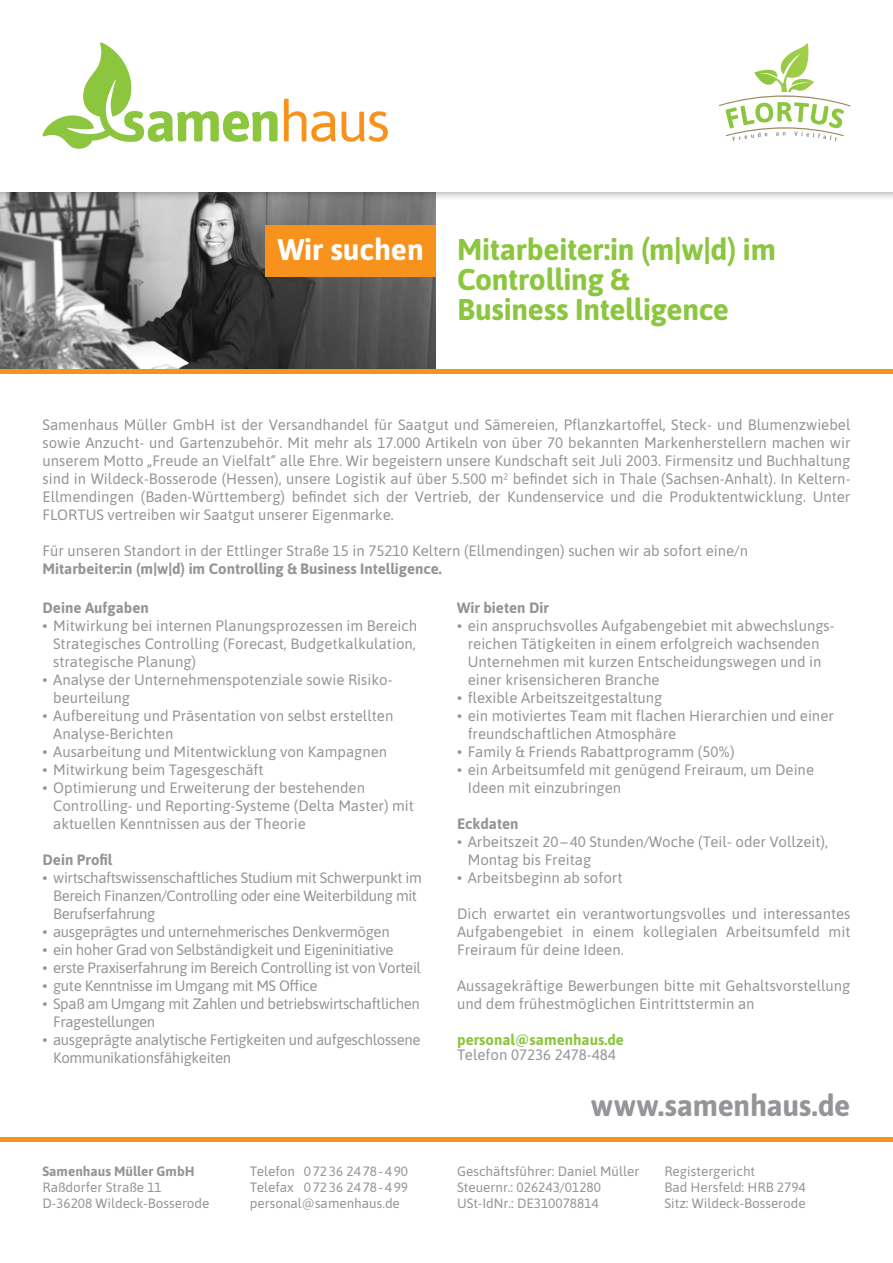
<style>
.page{position:relative;width:893px;height:1263px;background:#fff}
.page>*{position:absolute;margin:0;border:0;box-sizing:border-box;transform-origin:0 0}
.t1{font:700 30px/30px "Asap";letter-spacing:-.01em;color:#8bc63e}
.t2{font:700 30px "Asap";letter-spacing:-.01em;color:#939598}
.t3{font:15px/18px "Asap";color:#939598}
.t4{font:15px/18px "Asap";letter-spacing:-.025em;color:#939598}
.t5{font:700 15px "Asap";color:#939598}
.t6{font:700 15px "Asap";color:#8bc63e}
.t7{font:13.5px/16.2px "Asap";color:#939598}
.t8{font:700 13.5px "Asap";color:#939598}
.s1{color:#fff}
</style>
<div class="page">
<img style="left:0;top:201px;width:436px;height:168px">
<div style="left:266px;top:225px;width:170px;height:51px;background:#f7931d"></div>
<hr style="left:0;top:369px;width:893px;height:4px;background:#f7931d">
<div style="left:0;top:0;width:893px;height:201px;background:#231f20;opacity:.5"></div>
<div style="left:0;top:0;width:893px;height:191px;background:#fff"></div>
<div style="left:0;top:1137px;width:893px;height:5px;background:#f7931d"></div>
<svg style="left:42px;top:42px;width:236px;height:107px"></svg>
<svg style="left:284px;top:99px;width:52px;height:43px"></svg>
<svg style="left:342px;top:111px;width:46px;height:31px"></svg>
<svg style="left:719px;top:43px;width:132px;height:99px"></svg>
<h1 class="t1" style="left:457px;top:233px;width:321px;text-indent:-179px"><span class="s1">Wir suchen</span> Mitarbeiter:in (m|w|d) im<br>Controlling &amp;<br>Business Intelligence</h1>
<p class="t3" style="left:43px;top:415px;width:809px;text-align:justify">Samenhaus Müller GmbH ist der Versandhandel für Saatgut und Sämereien, Pflanzkartoffel, Steck- und Blumenzwiebel sowie Anzucht- und Gartenzubehör. Mit mehr als 17.000 Artikeln von über 70 bekannten Markenherstellern machen wir unserem Motto „Freude an Vielfalt“ alle Ehre. Wir begeistern unsere Kundschaft seit Juli 2003. Firmensitz und Buchhaltung sind in Wildeck-Bosserode (Hessen), unsere Logistik auf über 5.500 m² befindet sich in Thale (Sachsen-Anhalt). In Keltern-Ellmendingen (Baden-Württemberg) befindet sich der Vertrieb, der Kundenservice und die Produktentwicklung. Unter FLORTUS vertreiben wir Saatgut unserer Eigenmarke.</p>
<p class="t3" style="left:43px;top:541px;width:707px">Für unseren Standort in der Ettlinger Straße 15 in 75210 Keltern (Ellmendingen) suchen wir ab sofort eine/n</p>
<p class="t5" style="left:43px;top:558px;width:401px">Mitarbeiter:in (m|w|d) im Controlling &amp; Business Intelligence.</p>
<p class="t5" style="left:43px;top:597px;width:108px">Deine Aufgaben</p>
<p class="t3" style="left:53px;top:615px;width:366px;text-align:justify;text-indent:-11px">• Mitwirkung bei internen Planungsprozessen im Bereich Strategisches Controlling (Forecast, Budgetkalkulation, strategische Planung)</p>
<p class="t3" style="left:53px;top:669px;width:341px;text-indent:-11px">• Analyse der Unternehmenspotenziale sowie Risiko&shy;beurteilung</p>
<p class="t3" style="left:53px;top:705px;width:342px;text-indent:-11px">• Aufbereitung und Präsentation von selbst erstellten<br>Analyse-Berichten</p>
<p class="t3" style="left:43px;top:741px;width:346px">• Ausarbeitung und Mitentwicklung von Kampagnen</p>
<p class="t3" style="left:43px;top:759px;width:223px">• Mitwirkung beim Tagesgeschäft</p>
<p class="t3" style="left:53px;top:777px;width:362px;text-indent:-11px">• Optimierung und Erweiterung der bestehenden<br>Controlling- und Reporting-Systeme (Delta Master) mit aktuellen Kenntnissen aus der Theorie</p>
<p class="t5" style="left:43px;top:849px;width:71px">Dein Profil</p>
<p class="t4" style="left:53px;top:867px;width:370px;text-indent:-11px">• wirtschaftswissenschaftliches Studium mit Schwerpunkt im<br>Bereich Finanzen/Controlling oder eine Weiterbildung mit<br>Berufserfahrung</p>
<p class="t4" style="left:43px;top:921px;width:349px">• ausgeprägtes und unternehmerisches Denkvermögen</p>
<p class="t4" style="left:43px;top:939px;width:353px">• ein hoher Grad von Selbständigkeit und Eigeninitiative</p>
<p class="t4" style="left:43px;top:957px;width:380px">• erste Praxiserfahrung im Bereich Controlling ist von Vorteil</p>
<p class="t4" style="left:43px;top:975px;width:277px">• gute Kenntnisse im Umgang mit MS Office</p>
<p class="t4" style="left:53px;top:993px;width:368px;text-indent:-11px">• Spaß am Umgang mit Zahlen und betriebswirtschaftlichen<br>Fragestellungen</p>
<p class="t4" style="left:53px;top:1029px;width:369px;text-indent:-11px">• ausgeprägte analytische Fertigkeiten und aufgeschlossene<br>Kommunikationsfähigkeiten</p>
<p class="t5" style="left:457px;top:597px;width:93px">Wir bieten Dir</p>
<p class="t3" style="left:468px;top:615px;width:368px;text-indent:-11px">• ein anspruchsvolles Aufgabengebiet mit abwechslungs&shy;reichen Tätigkeiten in einem erfolgreich wachsenden Unternehmen mit kurzen Entscheidungswegen und in einer krisensicheren Branche</p>
<p class="t3" style="left:457px;top:687px;width:207px">• flexible Arbeitszeitgestaltung</p>
<p class="t3" style="left:468px;top:705px;width:368px;text-indent:-11px">• ein motiviertes Team mit flachen Hierarchien und einer freundschaftlichen Atmosphäre</p>
<p class="t3" style="left:457px;top:741px;width:279px">• Family &amp; Friends Rabattprogramm (50%)</p>
<p class="t3" style="left:468px;top:759px;width:348px;text-indent:-11px">• ein Arbeitsumfeld mit genügend Freiraum, um Deine<br>Ideen mit einzubringen</p>
<p class="t5" style="left:457px;top:813px;width:63px">Eckdaten</p>
<p class="t3" style="left:468px;top:831px;width:362px;text-indent:-11px">• Arbeitszeit 20–40 Stunden/Woche (Teil- oder Vollzeit),<br>Montag bis Freitag</p>
<p class="t3" style="left:457px;top:867px;width:167px">• Arbeitsbeginn ab sofort</p>
<p class="t3" style="left:457px;top:903px;width:395px;text-align:justify">Dich erwartet ein verantwortungsvolles und interessantes Aufgabengebiet in einem kollegialen Arbeitsumfeld mit Freiraum für deine Ideen.</p>
<p class="t3" style="left:457px;top:975px;width:395px">Aussagekräftige Bewerbungen bitte mit Gehaltsvorstellung und dem frühestmöglichen Eintrittstermin an</p>
<p class="t6" style="left:457px;top:1029px;width:168px">personal@samenhaus.de</p>
<p class="t3" style="left:457px;top:1045px;width:160px">Telefon 07236 2478-484</p>
<h1 class="t2" style="left:591px;top:1084px;width:261px">www.samenhaus.de</h1>
<p class="t8" style="left:43px;top:1161px;width:154px">Samenhaus Müller GmbH</p>
<p class="t7" style="left:43px;top:1178px;width:168px">Raßdorfer Straße 11<br>D-36208 Wildeck-Bosserode</p>
<p class="t7" style="left:250px;top:1162px;width:160px;text-align:justify">Telefon 07236 2478 - 490<br>Telefax 07236 2478 - 499 personal@samenhaus.de</p>
<p class="t7" style="left:457px;top:1162px;width:184px">Geschäftsführer: Daniel Müller<br>Steuernr.: 026243/01280<br>USt-IdNr.: DE310078814</p>
<p class="t7" style="left:664px;top:1162px;width:143px">Registergericht<br>Bad Hersfeld: HRB 2794<br>Sitz: Wildeck-Bosserode</p>
</div>
